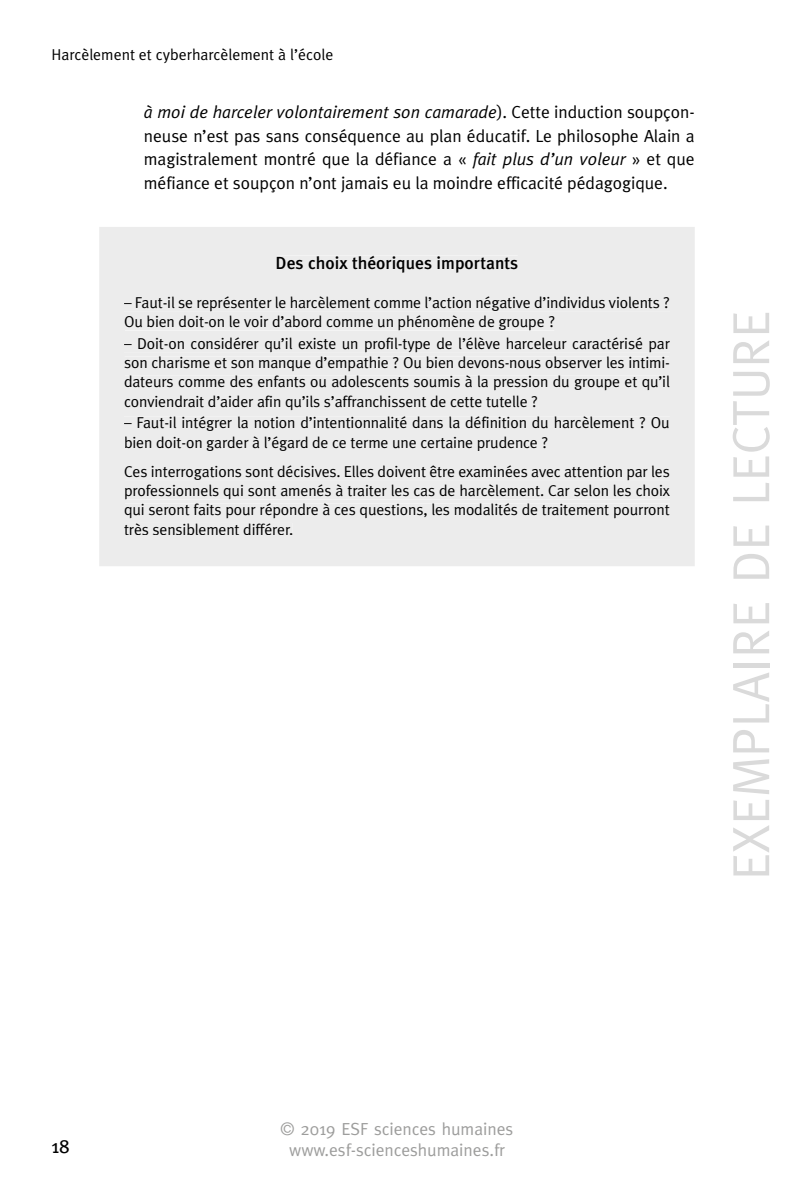
<style>
.page{position:relative;width:794px;height:1191px;background:#fff}
.page>*{position:absolute;margin:0;border:0;box-sizing:border-box;transform-origin:0 0}
.t1{font:52.5px "Meta";color:#dadada}
.t2{font:19.25px "Meta Plus";color:#000}
.t3{font:17.5px/23.6px "Meta Plus Normal";letter-spacing:-.005em;color:#000;text-align:justify}
.t4{font:17.5px/21px "Meta";color:#9d9d9c;text-align:center}
.t5{font:500 17.5px "Meta Plus";color:#000}
.t6{font:15.75px/19.2px "Meta Plus Normal";letter-spacing:-.01em;color:#000}
.s1{font-style:italic}
</style>
<div class="page">
<div style="left:99px;top:227px;width:595px;height:339px;background:#ececec"></div>
<div style="left:277px;top:255px;width:240px;height:17px;background:#ececec"></div>
<div style="left:124px;top:296px;width:546px;height:15px;background:#ececec"></div>
<div style="left:125px;top:315px;width:429px;height:15px;background:#ececec"></div>
<div style="left:124px;top:337px;width:546px;height:15px;background:#ececec"></div>
<div style="left:125px;top:357px;width:544px;height:14px;background:#ececec"></div>
<div style="left:125px;top:376px;width:545px;height:15px;background:#ececec"></div>
<div style="left:125px;top:395px;width:413px;height:15px;background:#ececec"></div>
<div style="left:124px;top:417px;width:546px;height:14px;background:#ececec"></div>
<div style="left:125px;top:436px;width:422px;height:15px;background:#ececec"></div>
<div style="left:125px;top:465px;width:545px;height:15px;background:#ececec"></div>
<div style="left:125px;top:484px;width:545px;height:15px;background:#ececec"></div>
<div style="left:125px;top:503px;width:545px;height:15px;background:#ececec"></div>
<div style="left:124px;top:523px;width:168px;height:12px;background:#ececec"></div>
<p class="t6" style="left:51px;top:45px;width:283px">Harcèlement et cyberharcèlement à l’école</p>
<p class="t3" style="left:144px;top:100px;width:552px"><span class="s1">à moi de harceler volontairement son camarade</span>). Cette induction soupçon&shy;neuse n’est pas sans conséquence au plan éducatif. Le philosophe Alain a magistralement montré que la défiance a « <span class="s1">fait plus d’un voleur</span> » et que méfiance et soupçon n’ont jamais eu la moindre efficacité pédagogique.</p>
<p class="t5" style="left:276px;top:253px;width:244px">Des choix théoriques importants</p>
<p class="t6" style="left:124px;top:293px;width:547px">– Faut-il se représenter le harcèlement comme l’action négative d’individus violents ?<br>Ou bien doit-on le voir d’abord comme un phénomène de groupe ?</p>
<p class="t6" style="left:124px;top:334px;width:547px;text-align:justify">– Doit-on considérer qu’il existe un profil-type de l’élève harceleur caractérisé par son charisme et son manque d’empathie ? Ou bien devons-nous observer les intimi&shy;dateurs comme des enfants ou adolescents soumis à la pression du groupe et qu’il conviendrait d’aider afin qu’ils s’affranchissent de cette tutelle ?</p>
<p class="t6" style="left:124px;top:413px;width:547px">– Faut-il intégrer la notion d’intentionnalité dans la définition du harcèlement ? Ou bien doit-on garder à l’égard de ce terme une certaine prudence ?</p>
<p class="t6" style="left:124px;top:461px;width:547px;text-align:justify">Ces interrogations sont décisives. Elles doivent être examinées avec attention par les professionnels qui sont amenés à traiter les cas de harcèlement. Car selon les choix qui seront faits pour répondre à ces questions, les modalités de traitement pourront très sensiblement différer.</p>
<h1 class="t1" style="left:720px;top:880px;width:571px;rotate:-90deg">EXEMPLAIRE DE LECTURE</h1>
<p class="t2" style="left:51px;top:1135px;width:20px">18</p>
<p class="t4" style="left:280px;top:1118px;width:234px">© 2019 ESF sciences humaines www.esf-scienceshumaines.fr</p>
</div>
